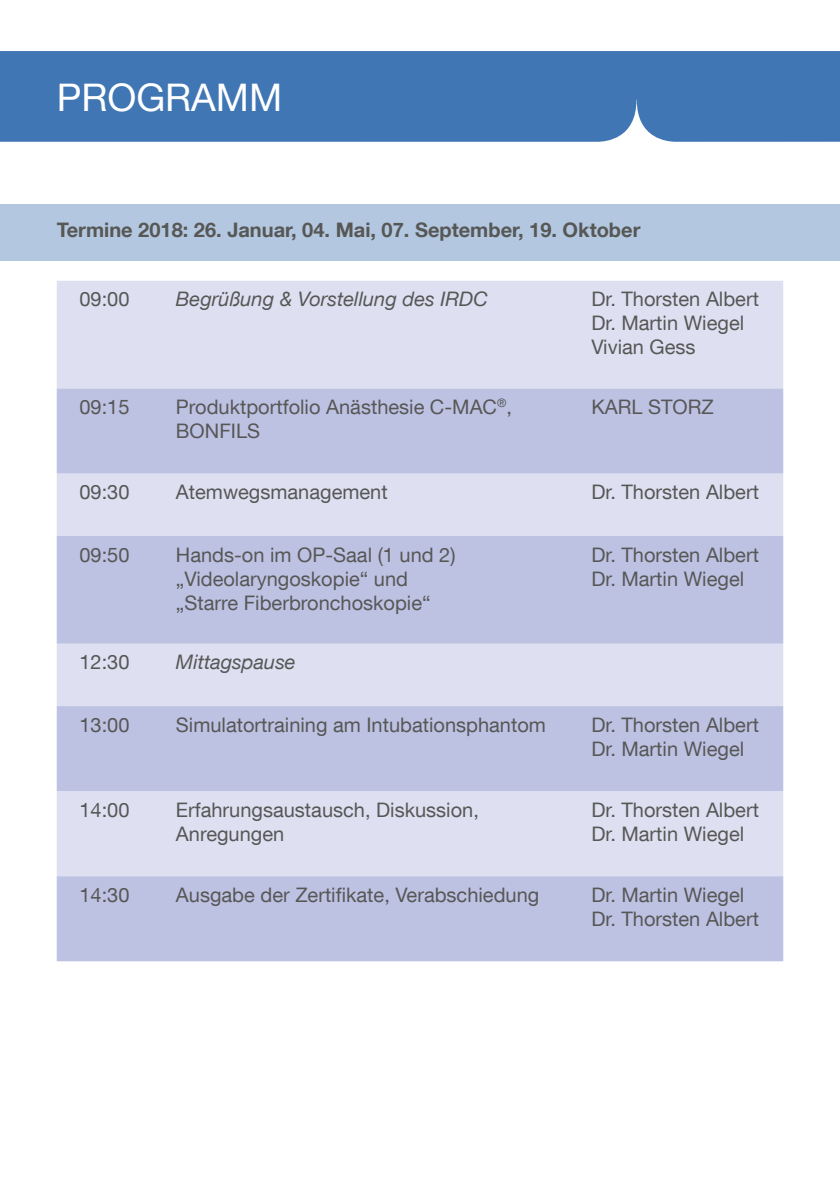
<style>
.page{position:relative;width:840px;height:1191px;background:#fff}
.page>*{position:absolute;margin:0;border:0;box-sizing:border-box;transform-origin:0 0}
.t1{font:38px "KS Helvetica Neue";color:#fff}
.t2{font:20px/24px "KS Helvetica Neue";color:#575756}
.t3{font:700 20px "KS Helvetica Neue";color:#575756}
.t4{font:italic 20px "KS Helvetica Neue";color:#575756}
</style>
<div class="page">
<div style="left:0;top:51px;width:839px;height:91px;background:#4076b3"></div>
<div style="left:57px;top:281px;width:725px;height:107px;background:#dee0f2"></div>
<svg style="left:57px;top:388px;width:725px;height:573px;background:#c9cde8"></svg>
<div style="left:0;top:204px;width:839px;height:57px;background:#b3c8e0"></div>
<h1 class="t1" style="left:57px;top:74px;width:227px">PROGRAMM</h1>
<p class="t3" style="left:57px;top:217px;width:585px">Termine 2018: 26. Januar, 04. Mai, 07. September, 19. Oktober</p>
<p class="t2" style="left:79px;top:287px;width:52px">09:00</p>
<p class="t4" style="left:176px;top:287px;width:313px">Begrüßung &amp; Vorstellung des IRDC</p>
<p class="t2" style="left:591px;top:287px;width:169px">Dr. Thorsten Albert<br>Dr. Martin Wiegel<br>Vivian Gess</p>
<p class="t2" style="left:79px;top:394px;width:52px">09:15</p>
<p class="t2" style="left:176px;top:394px;width:337px">Produktportfolio Anästhesie C-MAC<sup>®</sup>,<br>BONFILS</p>
<p class="t2" style="left:591px;top:394px;width:124px">KARL STORZ</p>
<p class="t2" style="left:79px;top:479px;width:52px">09:30</p>
<p class="t2" style="left:176px;top:479px;width:213px">Atemwegsmanagement</p>
<p class="t2" style="left:591px;top:479px;width:169px">Dr. Thorsten Albert</p>
<p class="t2" style="left:79px;top:542px;width:52px">09:50</p>
<p class="t2" style="left:176px;top:542px;width:281px">Hands-on im OP-Saal (1 und 2) „Videolaryngoskopie“ und „Starre Fiberbronchoskopie“</p>
<p class="t2" style="left:591px;top:542px;width:169px">Dr. Thorsten Albert<br>Dr. Martin Wiegel</p>
<p class="t2" style="left:79px;top:649px;width:52px">12:30</p>
<p class="t4" style="left:176px;top:650px;width:121px">Mittagspause</p>
<p class="t2" style="left:79px;top:712px;width:52px">13:00</p>
<p class="t2" style="left:176px;top:712px;width:371px">Simulatortraining am Intubationsphantom</p>
<p class="t2" style="left:591px;top:712px;width:169px">Dr. Thorsten Albert<br>Dr. Martin Wiegel</p>
<p class="t2" style="left:79px;top:797px;width:52px">14:00</p>
<p class="t2" style="left:176px;top:797px;width:304px">Erfahrungsaustausch, Diskussion,<br>Anregungen</p>
<p class="t2" style="left:591px;top:797px;width:169px">Dr. Thorsten Albert<br>Dr. Martin Wiegel</p>
<p class="t2" style="left:79px;top:882px;width:52px">14:30</p>
<p class="t2" style="left:176px;top:882px;width:365px">Ausgabe der Zertifikate, Verabschiedung</p>
<p class="t2" style="left:591px;top:882px;width:169px">Dr. Martin Wiegel<br>Dr. Thorsten Albert</p>
</div>
